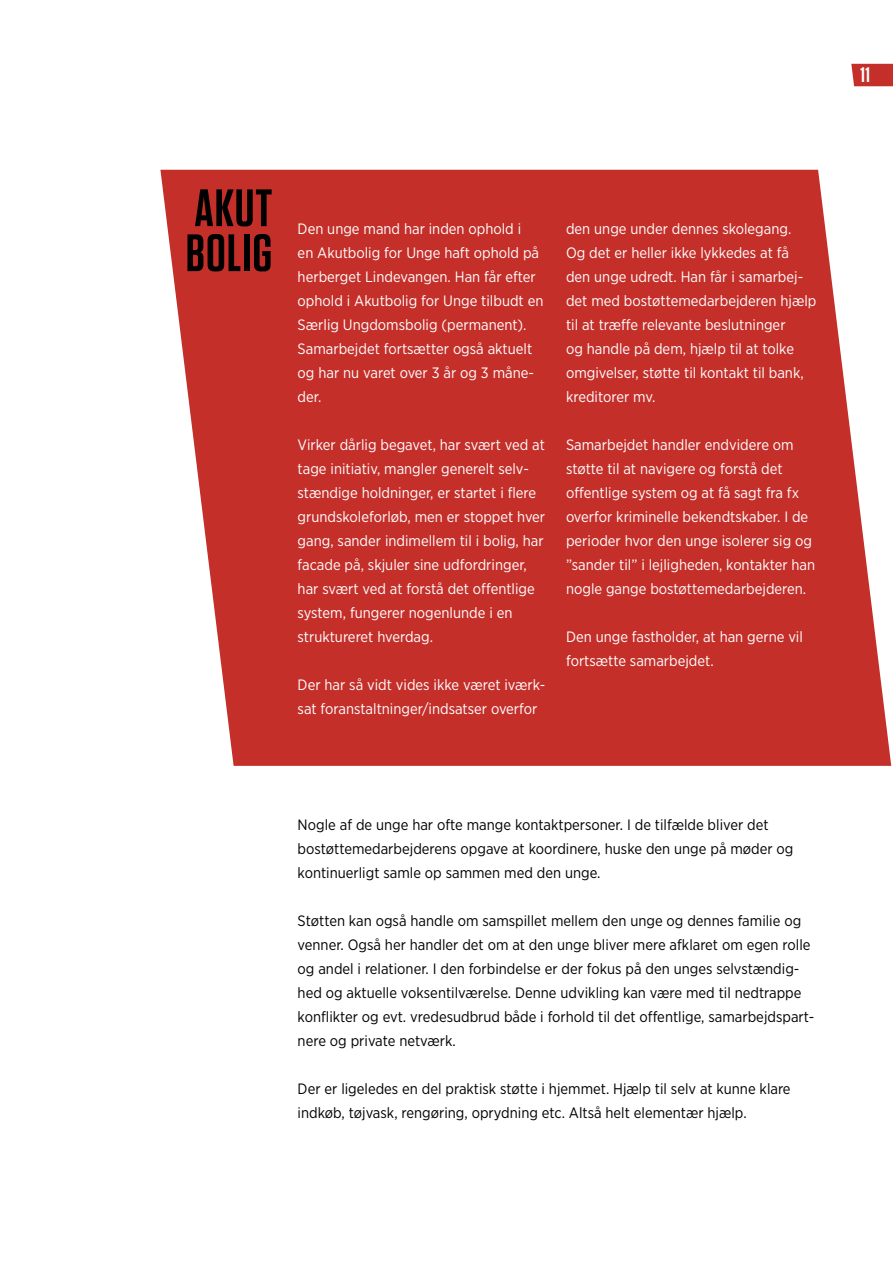
<style>
.page{position:relative;width:893px;height:1263px;background:#fff}
.page>*{position:absolute;margin:0;border:0;box-sizing:border-box;transform-origin:0 0}
.t1{font:600 52.5px/45px "Tungsten";letter-spacing:.02em;color:#000}
.t2{font:600 21px "Tungsten";color:#fff}
.t3{font:15px/24px "Gotham Narrow";color:#fff}
.t4{font:15px/24px "Gotham Narrow";color:#000}
</style>
<div class="page">
<svg style="left:851px;top:64px;width:42px;height:22px"></svg>
<svg style="left:160px;top:170px;width:731px;height:596px;fill:#c42f2a"></svg>
<h1 class="t1" style="left:186px;top:186px;width:88px">AKUT<br>BOLIG</h1>
<p class="t3" style="left:298px;top:217px;width:247px">Den unge mand har inden ophold i<br>en Akutbolig for Unge haft ophold på herberget Lindevangen. Han får efter ophold i Akutbolig for Unge tilbudt en<br>Særlig Ungdomsbolig (permanent).<br>Samarbejdet fortsætter også aktuelt og har nu varet over 3 år og 3 måne&shy;der.</p>
<p class="t3" style="left:298px;top:433px;width:249px">Virker dårlig begavet, har svært ved at tage initiativ, mangler generelt selv&shy;stændige holdninger, er startet i flere grundskoleforløb, men er stoppet hver gang, sander indimellem til i bolig, har facade på, skjuler sine udfordringer, har svært ved at forstå det offentlige system, fungerer nogenlunde i en struktureret hverdag.</p>
<p class="t3" style="left:298px;top:673px;width:249px">Der har så vidt vides ikke været iværk&shy;sat foranstaltninger/indsatser overfor</p>
<p class="t3" style="left:566px;top:217px;width:252px">den unge under dennes skolegang.<br>Og det er heller ikke lykkedes at få den unge udredt. Han får i samarbej&shy;det med bostøttemedarbejderen hjælp til at træffe relevante beslutninger<br>og handle på dem, hjælp til at tolke omgivelser, støtte til kontakt til bank, kreditorer mv.</p>
<p class="t3" style="left:566px;top:433px;width:251px">Samarbejdet handler endvidere om støtte til at navigere og forstå det offentlige system og at få sagt fra fx overfor kriminelle bekendtskaber. I de perioder hvor den unge isolerer sig og ”sander til” i lejligheden, kontakter han nogle gange bostøttemedarbejderen.</p>
<p class="t3" style="left:566px;top:625px;width:238px">Den unge fastholder, at han gerne vil fortsætte samarbejdet.</p>
<p class="t4" style="left:298px;top:812px;width:497px">Nogle af de unge har ofte mange kontaktpersoner. I de tilfælde bliver det bostøttemedarbejderens opgave at koordinere, huske den unge på møder og kontinuerligt samle op sammen med den unge.</p>
<p class="t4" style="left:298px;top:908px;width:518px">Støtten kan også handle om samspillet mellem den unge og dennes familie og venner. Også her handler det om at den unge bliver mere afklaret om egen rolle og andel i relationer. I den forbindelse er der fokus på den unges selvstændig&shy;hed og aktuelle voksentilværelse. Denne udvikling kan være med til nedtrappe konflikter og evt. vredesudbrud både i forhold til det offentlige, samarbejdspart&shy;nere og private netværk.</p>
<p class="t4" style="left:298px;top:1076px;width:494px">Der er ligeledes en del praktisk støtte i hjemmet. Hjælp til selv at kunne klare indkøb, tøjvask, rengøring, oprydning etc. Altså helt elementær hjælp.</p>
<h2 class="t2" style="left:860px;top:64px;width:11px">11</h2>
</div>
